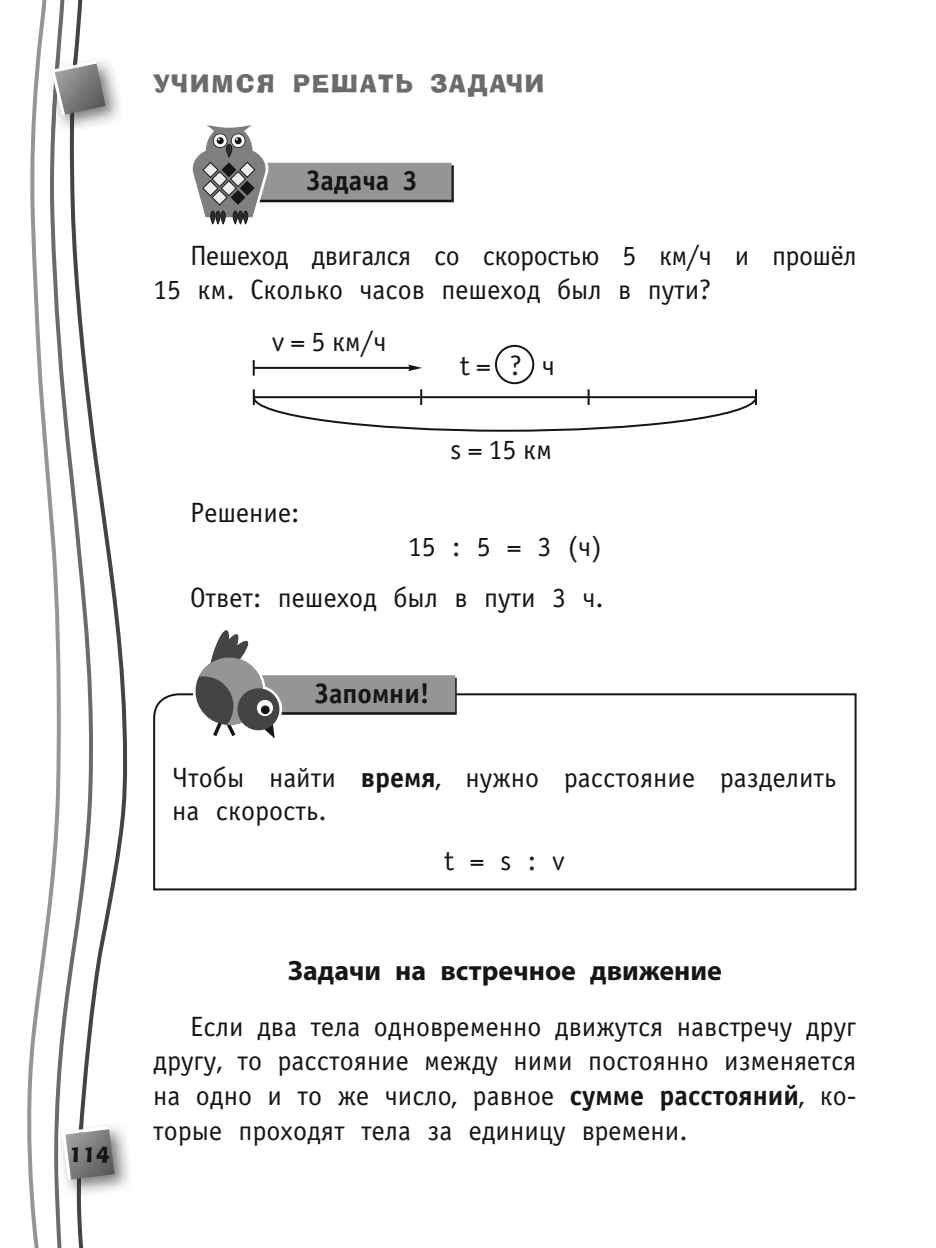
<style>
.page{position:relative;width:936px;height:1248px;background:#fff}
.page>*{position:absolute;margin:0;border:0;box-sizing:border-box;transform-origin:0 0}
.t1{font:28px/34.4px "Officina Sans C";color:#161616;text-align:right}
.t2{font:28px/33.8px "Officina Sans C";letter-spacing:-.02em;color:#161616}
.t3{font:700 28px "Myriad Pro";color:#161616}
.t4{font:700 28px "Officina Sans C";color:#161616}
.t5{font:24px "Ad Lib BT";letter-spacing:.09em;color:#6b6b6b}
.t6{font:20px "Ad Lib BT";color:#161616}
.s1{font-weight:700}
</style>
<div class="page">
<svg style="left:93px;top:423px;width:34px;height:597px"></svg>
<svg style="left:61px;top:0;width:32px;height:1247px"></svg>
<svg style="left:27px;top:0;width:34px;height:1247px"></svg>
<img style="left:48px;top:58px;width:72px;height:74px">
<img style="left:70px;top:119px;width:8px;height:13px">
<img style="left:51px;top:119px;width:9px;height:13px">
<svg style="left:49px;top:58px;width:56px;height:61px"></svg>
<img style="left:58px;top:1123px;width:71px;height:73px">
<img style="left:77px;top:1123px;width:6px;height:73px">
<svg style="left:60px;top:1124px;width:55px;height:58px"></svg>
<svg style="left:192px;top:125px;width:262px;height:100px"></svg>
<svg style="left:253px;top:360px;width:2px;height:15px"></svg>
<svg style="left:252px;top:389px;width:505px;height:43px"></svg>
<hr style="left:254px;top:396px;width:502px;height:2px;background:#161616">
<hr style="left:254px;top:367px;width:161px;height:2px;background:#161616">
<svg style="left:408px;top:364px;width:14px;height:7px"></svg>
<div style="left:495px;top:345px;width:39px;height:39px;border:2px solid #161616;border-radius:50%"></div>
<svg style="left:153px;top:692px;width:704px;height:199px"></svg>
<svg style="left:191px;top:630px;width:265px;height:111px"></svg>
<p class="t6" style="left:69px;top:1146px;width:42px">114</p>
<p class="t5" style="left:153px;top:74px;width:392px">УЧИМСЯ РЕШАТЬ ЗАДАЧИ</p>
<p class="t4" style="left:306px;top:171px;width:113px">Задача 3</p>
<p class="t2" style="left:153px;top:238px;width:705px;text-indent:37px">Пешеход двигался со скоростью 5 км/ч и прошёл<br>15 км. Сколько часов пешеход был в пути?</p>
<p class="t1" style="left:272px;top:324px;width:116px">v = 5 км/ч</p>
<p class="t1" style="left:460px;top:348px;width:96px">t = ? ч</p>
<p class="t1" style="left:450px;top:432px;width:103px">s = 15 км</p>
<p class="t1" style="left:190px;top:495px;width:111px">Решение:</p>
<p class="t1" style="left:190px;top:521px;width:415px;line-height:50.6px">15 : 5 = 3 (ч)<br>Ответ: пешеход был в пути 3 ч.</p>
<p class="t4" style="left:315px;top:683px;width:116px">Запомни!</p>
<p class="t1" style="left:172px;top:760px;width:665px;line-height:33.2px;text-align:left">Чтобы найти <span class="s1">время</span>, нужно расстояние разделить на скорость.</p>
<p class="t1" style="left:444px;top:842px;width:122px">t = s : v</p>
<p class="t3" style="left:288px;top:953px;width:435px">Задачи на встречное движение</p>
<p class="t1" style="left:153px;top:1009px;width:704px;text-align:justify;text-indent:37px">Если два тела одновременно движутся навстречу друг другу, то расстояние между ними постоянно изменяется на одно и то же число, равное <span class="s1">сумме расстояний</span>, ко&shy;торые проходят тела за единицу времени.</p>
</div>
